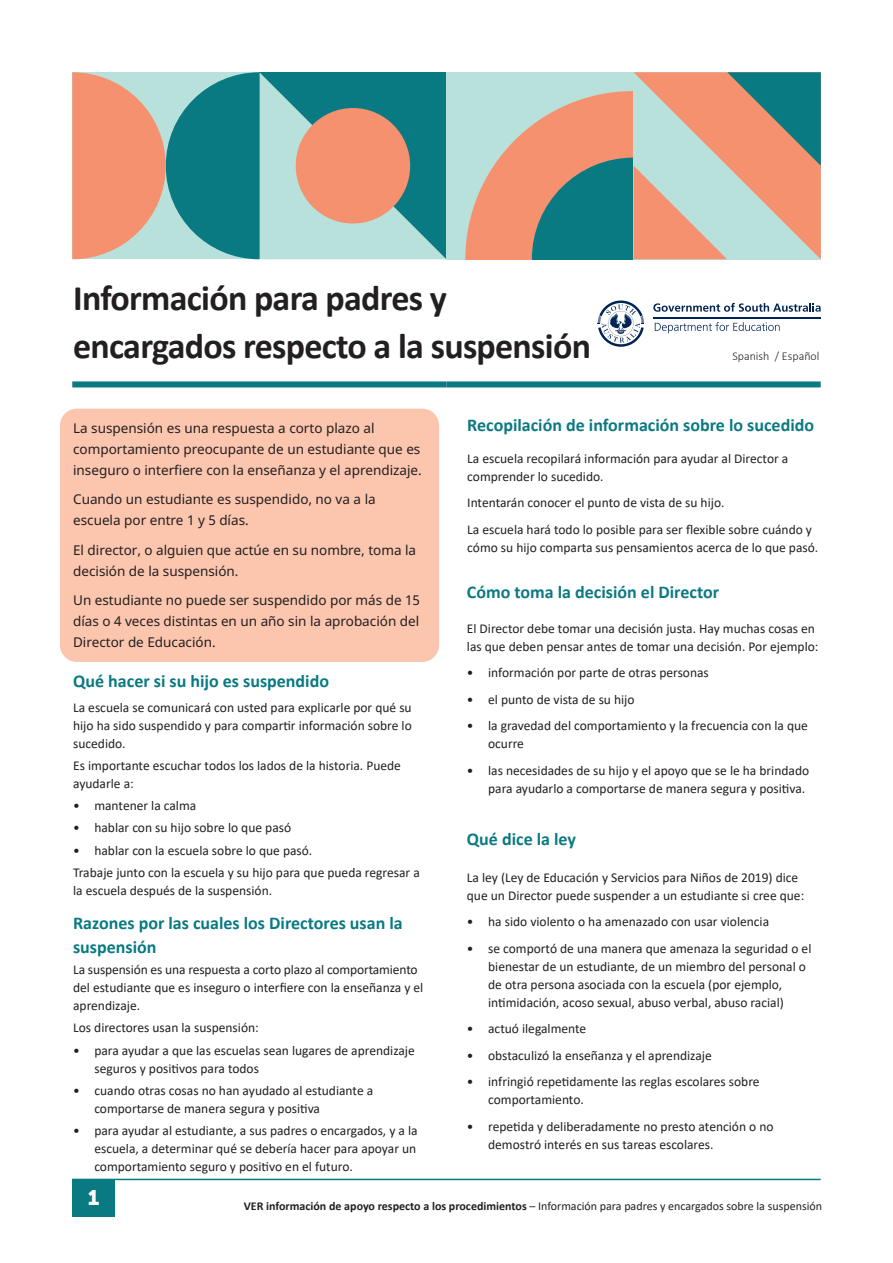
<style>
.page{position:relative;width:893px;height:1263px;background:#fff}
.page>*{position:absolute;margin:0;border:0;box-sizing:border-box;transform-origin:0 0}
.t1{font:700 36px "Calibri";letter-spacing:-.02em;color:#231f20}
.t2{font:21px "Museo Sans 900";color:#fff}
.t3{font:700 18px "Calibri";color:#0c7982}
.t4{font:700 18px/24px "Calibri";color:#097982}
.t5{font:13.5px/18px "Calibri";color:#231f20}
.t6{font:13.5px/21px "Noto Sans Gurmukhi";color:#231f20}
.t7{font:12px "Calibri";color:#231f20}
.t8{font:300 12px "Calibri";color:#231f20}
.s1{font-weight:700}
</style>
<div class="page">
<div style="left:60px;top:409px;width:379px;height:253px;background:#fbc5ae;border-radius:17px"></div>
<div style="left:72px;top:381px;width:374px;height:6px;background:#097982"></div>
<div style="left:446px;top:381px;width:375px;height:6px;background:#097982"></div>
<hr style="left:72px;top:1179px;width:749px;height:1px;background:#097982">
<div style="left:72px;top:1179px;width:43px;height:37px;background:#097982"></div>
<svg style="left:653px;top:303px;width:168px;height:9px"></svg>
<hr style="left:653px;top:317px;width:167px;height:1px;background:#002453">
<svg style="left:598px;top:300px;width:46px;height:47px"></svg>
<svg style="left:655px;top:322px;width:125px;height:11px"></svg>
<svg style="left:72px;top:72px;width:374px;height:187px;background:#8e9f95"></svg>
<div style="left:447px;top:72px;width:187px;height:187px;background:#b8e1dc"></div>
<svg style="left:465px;top:72px;width:356px;height:187px;background:#b5a898"></svg>
<p class="t1" style="left:73px;top:272px;width:375px">Información para padres y</p>
<p class="t1" style="left:73px;top:320px;width:519px">encargados respecto a la suspensión</p>
<p class="t8" style="left:732px;top:349px;width:89px">Spanish / Español</p>
<p class="t6" style="left:73px;top:418px;width:350px">La suspensión es una respuesta a corto plazo al comportamiento preocupante de un estudiante que es inseguro o interfiere con la enseñanza y el aprendizaje.</p>
<p class="t6" style="left:73px;top:490px;width:304px">Cuando un estudiante es suspendido, no va a la escuela por entre 1 y 5 días.</p>
<p class="t6" style="left:73px;top:540px;width:344px">El director, o alguien que actúe en su nombre, toma la decisión de la suspensión.</p>
<p class="t6" style="left:73px;top:591px;width:348px;text-align:justify">Un estudiante no puede ser suspendido por más de 15 días o 4 veces distintas en un año sin la aprobación del Director de Educación.</p>
<p class="t4" style="left:73px;top:669px;width:257px">Qué hacer si su hijo es suspendido</p>
<p class="t5" style="left:73px;top:698px;width:340px;text-align:justify">La escuela se comunicará con usted para explicarle por qué su hijo ha sido suspendido y para compartir información sobre lo sucedido.</p>
<p class="t5" style="left:73px;top:756px;width:329px">Es importante escuchar todos los lados de la historia. Puede ayudarle a:</p>
<p class="t5" style="left:73px;top:796px;width:125px">• mantener la calma</p>
<p class="t5" style="left:73px;top:819px;width:220px">• hablar con su hijo sobre lo que pasó</p>
<p class="t5" style="left:73px;top:841px;width:241px">• hablar con la escuela sobre lo que pasó.</p>
<p class="t5" style="left:73px;top:863px;width:348px">Trabaje junto con la escuela y su hijo para que pueda regresar a la escuela después de la suspensión.</p>
<p class="t4" style="left:73px;top:911px;width:331px">Razones por las cuales los Directores usan la suspensión</p>
<p class="t5" style="left:73px;top:960px;width:346px">La suspensión es una respuesta a corto plazo al comportamiento</p>
<p class="t5" style="left:73px;top:978px;width:352px">del estudiante que es inseguro o interfiere con la enseñanza y el aprendizaje.</p>
<p class="t5" style="left:73px;top:1019px;width:187px">Los directores usan la suspensión:</p>
<p class="t5" style="left:73px;top:1041px;width:343px">• para ayudar a que las escuelas sean lugares de aprendizaje</p>
<p class="t5" style="left:94px;top:1059px;width:166px">seguros y positivos para todos</p>
<p class="t5" style="left:73px;top:1081px;width:302px">• cuando otras cosas no han ayudado al estudiante a</p>
<p class="t5" style="left:94px;top:1099px;width:227px">comportarse de manera segura y positiva</p>
<p class="t5" style="left:73px;top:1121px;width:346px">• para ayudar al estudiante, a sus padres o encargados, y a la</p>
<p class="t5" style="left:94px;top:1139px;width:323px">escuela, a determinar qué se debería hacer para apoyar un comportamiento seguro y positivo en el futuro.</p>
<p class="t3" style="left:467px;top:413px;width:348px">Recopilación de información sobre lo sucedido</p>
<p class="t5" style="left:467px;top:449px;width:323px">La escuela recopilará información para ayudar al Director a comprender lo sucedido.</p>
<p class="t5" style="left:467px;top:494px;width:259px">Intentarán conocer el punto de vista de su hijo.</p>
<p class="t5" style="left:467px;top:520px;width:353px">La escuela hará todo lo posible para ser flexible sobre cuándo y cómo su hijo comparta sus pensamientos acerca de lo que pasó.</p>
<p class="t3" style="left:467px;top:580px;width:254px">Cómo toma la decisión el Director</p>
<p class="t5" style="left:467px;top:619px;width:353px">El Director debe tomar una decisión justa. Hay muchas cosas en las que deben pensar antes de tomar una decisión. Por ejemplo:</p>
<p class="t5" style="left:467px;top:663px;width:243px">• información por parte de otras personas</p>
<p class="t5" style="left:467px;top:690px;width:169px">• el punto de vista de su hijo</p>
<p class="t5" style="left:467px;top:716px;width:343px">• la gravedad del comportamiento y la frecuencia con la que</p>
<p class="t5" style="left:488px;top:734px;width:37px">ocurre</p>
<p class="t5" style="left:467px;top:761px;width:344px">• las necesidades de su hijo y el apoyo que se le ha brindado</p>
<p class="t5" style="left:488px;top:779px;width:319px">para ayudarlo a comportarse de manera segura y positiva.</p>
<p class="t3" style="left:467px;top:826px;width:111px">Qué dice la ley</p>
<p class="t5" style="left:467px;top:868px;width:339px">La ley (Ley de Educación y Servicios para Niños de 2019) dice que un Director puede suspender a un estudiante si cree que:</p>
<p class="t5" style="left:467px;top:912px;width:304px">• ha sido violento o ha amenazado con usar violencia</p>
<p class="t5" style="left:467px;top:939px;width:346px">• se comportó de una manera que amenaza la seguridad o el</p>
<p class="t5" style="left:488px;top:957px;width:319px">bienestar de un estudiante, de un miembro del personal o de otra persona asociada con la escuela (por ejemplo, intimidación, acoso sexual, abuso verbal, abuso racial)</p>
<p class="t5" style="left:467px;top:1019px;width:121px">• actuó ilegalmente</p>
<p class="t5" style="left:467px;top:1046px;width:246px">• obstaculizó la enseñanza y el aprendizaje</p>
<p class="t5" style="left:467px;top:1072px;width:294px">• infringió repetidamente las reglas escolares sobre</p>
<p class="t5" style="left:488px;top:1090px;width:97px">comportamiento.</p>
<p class="t5" style="left:467px;top:1117px;width:308px">• repetida y deliberadamente no presto atención o no</p>
<p class="t5" style="left:488px;top:1135px;width:227px">demostró interés en sus tareas escolares.</p>
<p class="t2" style="left:88px;top:1185px;width:13px">1</p>
<p class="t7" style="left:244px;top:1197px;width:580px"><span class="s1">VER información de apoyo respecto a los procedimientos</span> – Información para padres y encargados sobre la suspensión</p>
</div>
